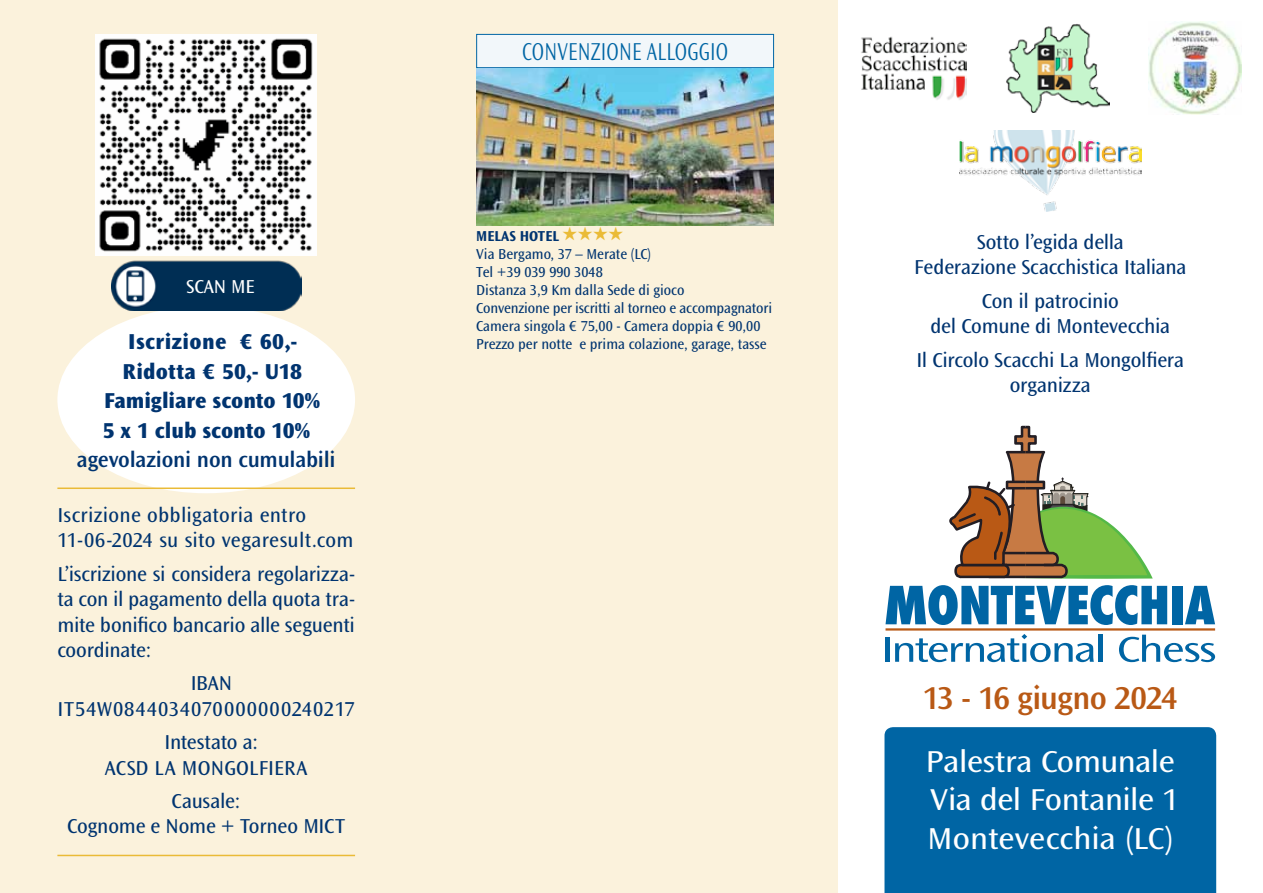
<style>
.page{position:relative;width:1263px;height:893px;background:#fff}
.page>*{position:absolute;margin:0;border:0;box-sizing:border-box;transform-origin:0 0}
.t1{font:600 33px "Ocean Sans Std";letter-spacing:-.025em;color:#b95915}
.t2{font:semi-expanded 31.5px/38.5px "Ocean Sans Std";letter-spacing:-.01em;color:#fff}
.t3{font:300 25.5px "Ocean Sans Std";letter-spacing:.01em;color:#0065a4;scale:.8 1}
.t4{font:800 22.5px/29.5px "Ocean Sans Std";letter-spacing:.005em;color:#003470;text-align:center}
.t5{font:600 22.5px "Ocean Sans Std";letter-spacing:-.01em;color:#003470}
.t6{font:21px/25.2px "Ocean Sans Std";letter-spacing:-.005em;color:#003470;text-align:center}
.t7{font:21px/25.2px "Ocean Sans Std";letter-spacing:.015em;color:#003470}
.t8{font:21px/25.2px "Ocean Sans Std";letter-spacing:.03em;color:#003470;text-align:center}
.t9{font:19.5px "Ocean Sans Std";color:#fff}
.t10{font:18.9px "Zapf Dingbats ITC";color:#eabb37}
.t11{font:15px/18px "Ocean Sans Std";color:#003470}
.t12{font:700 15px "Ocean Sans Std";color:#003470}
</style>
<div class="page">
<div style="left:0;top:0;width:838px;height:893px;background:#fbf2dc"></div>
<div style="left:57px;top:306px;width:298px;height:187px;background:#fff;border-radius:50%"></div>
<img style="left:111px;top:260px;width:190px;height:50px">
<svg style="left:885px;top:585px;width:282px;height:40px"></svg>
<div style="left:1172px;top:586px;width:10px;height:38px;background:#0065a4"></div>
<svg style="left:1185px;top:586px;width:30px;height:38px"></svg>
<div style="left:885px;top:637px;width:5px;height:25px;background:#0065a4"></div>
<hr style="left:885px;top:628px;width:330px;height:3px;background:#b95915">
<svg style="left:949px;top:425px;width:204px;height:154px"></svg>
<svg style="left:895px;top:634px;width:320px;height:29px"></svg>
<hr style="left:57px;top:487px;width:298px;height:2px;background:#eabb37">
<hr style="left:57px;top:855px;width:298px;height:1px;background:#eabb37">
<div style="left:884px;top:727px;width:332px;height:166px;background:#0065a4"></div>
<img style="left:861px;top:36px;width:105px;height:64px">
<img style="left:1006px;top:24px;width:103px;height:89px">
<img style="left:1148px;top:21px;width:94px;height:94px">
<img style="left:959px;top:131px;width:182px;height:80px">
<div style="left:476px;top:34px;width:298px;height:34px;background:#f2f7fa"></div>
<img style="left:477px;top:68px;width:297px;height:157px">
<img style="left:96px;top:34px;width:221px;height:221px">
<div style="left:161px;top:273px;width:119px;height:25px;background:#002e54"></div>
<p class="t9" style="left:186px;top:276px;width:70px">SCAN ME</p>
<p class="t4" style="left:103px;top:327px;width:219px">Iscrizione € 60,-<br>Ridotta € 50,- U18<br>Famigliare sconto 10%<br>5 x 1 club sconto 10%</p>
<p class="t5" style="left:77px;top:447px;width:260px">agevolazioni non cumulabili</p>
<p class="t7" style="left:57px;top:503px;width:298px">Iscrizione obbligatoria entro<br>11-06-2024 su sito vegaresult.com</p>
<p class="t6" style="left:57px;top:562px;width:299px;text-align:justify">L’iscrizione si considera regolarizza&shy;ta con il pagamento della quota tra&shy;mite bonifico bancario alle seguenti coordinate:</p>
<p class="t8" style="left:58px;top:671px;width:299px">IBAN<br>IT54W0844034070000000240217</p>
<p class="t6" style="left:105px;top:730px;width:204px">Intestato a:<br>ACSD LA MONGOLFIERA</p>
<p class="t6" style="left:67px;top:789px;width:279px">Causale:<br>Cognome e Nome + Torneo MICT</p>
<p class="t3" style="left:522px;top:38px;width:259px">CONVENZIONE ALLOGGIO</p>
<p class="t10" style="left:562px;top:225px;width:63px">★★★★</p>
<p class="t12" style="left:476px;top:227px;width:84px">MELAS HOTEL</p>
<p class="t11" style="left:476px;top:245px;width:297px">Via Bergamo, 37 – Merate (LC)<br>Tel +39 039 990 3048<br>Distanza 3,9 Km dalla Sede di gioco<br>Convenzione per iscritti al torneo e accompagnatori Camera singola € 75,00 - Camera doppia € 90,00<br>Prezzo per notte e prima colazione, garage, tasse</p>
<p class="t6" style="left:914px;top:230px;width:274px">Sotto l’egida della<br>Federazione Scacchistica Italiana</p>
<p class="t6" style="left:930px;top:289px;width:241px">Con il patrocinio<br>del Comune di Montevecchia</p>
<p class="t6" style="left:916px;top:348px;width:269px">Il Circolo Scacchi La Mongolfiera organizza</p>
<h1 class="t1" style="left:923px;top:679px;width:257px">13 - 16 giugno 2024</h1>
<h2 class="t2" style="left:926px;top:742px;width:254px">Palestra Comunale<br>Via del Fontanile 1<br>Montevecchia (LC)</h2>
</div>
